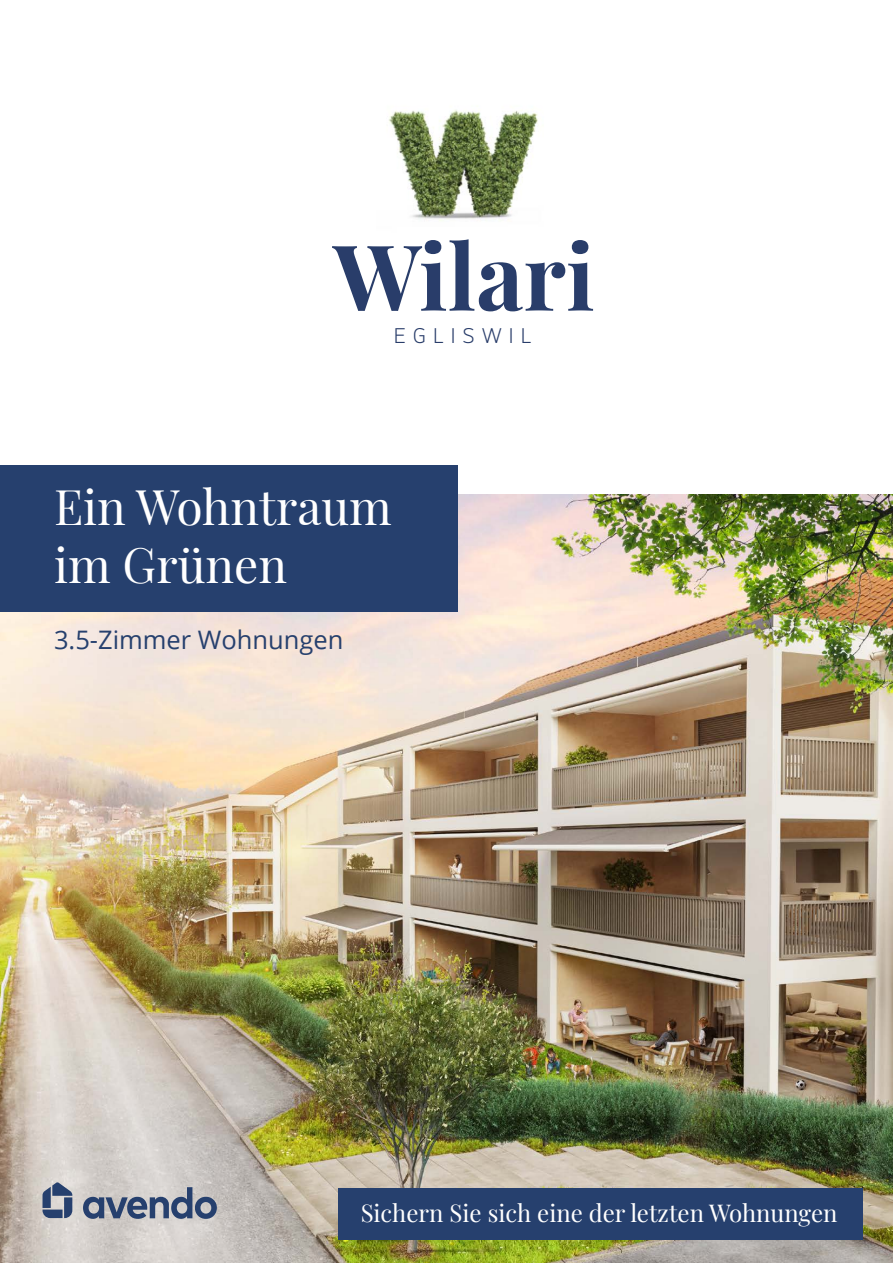
<style>
.page{position:relative;width:893px;height:1263px;background:#fff}
.page>*{position:absolute;margin:0;border:0;box-sizing:border-box;transform-origin:0 0}
.t1{font:700 91.35px "Playfair Display";color:#293d6a}
.t2{font:48px/57.6px "Playfair Display";color:#fff}
.t3{font:25.5px "Open Sans";color:#26406e}
.t4{font:24px "Playfair Display";color:#fff}
.t5{font:200 22.8px "Accord Alt";letter-spacing:.34em;color:#293d6a}
</style>
<div class="page">
<img style="left:0;top:495px;width:893px;height:768px">
<svg style="left:43px;top:1182px;width:29px;height:36px"></svg>
<svg style="left:83px;top:1187px;width:134px;height:32px;background:#8c93a4"></svg>
<img style="left:389px;top:110px;width:149px;height:111px">
<div style="left:0;top:466px;width:457px;height:146px;background:#26406e"></div>
<div style="left:338px;top:1188px;width:525px;height:51px;background:#26406e"></div>
<h1 class="t1" style="left:333px;top:205px;width:263px">Wilari</h1>
<p class="t5" style="left:394px;top:322px;width:138px">EGLISWIL</p>
<h2 class="t2" style="left:54px;top:475px;width:339px">Ein Wohntraum im Grünen</h2>
<p class="t3" style="left:54px;top:622px;width:291px">3.5-Zimmer Wohnungen</p>
<p class="t4" style="left:361px;top:1194px;width:478px">Sichern Sie sich eine der letzten Wohnungen</p>
</div>
